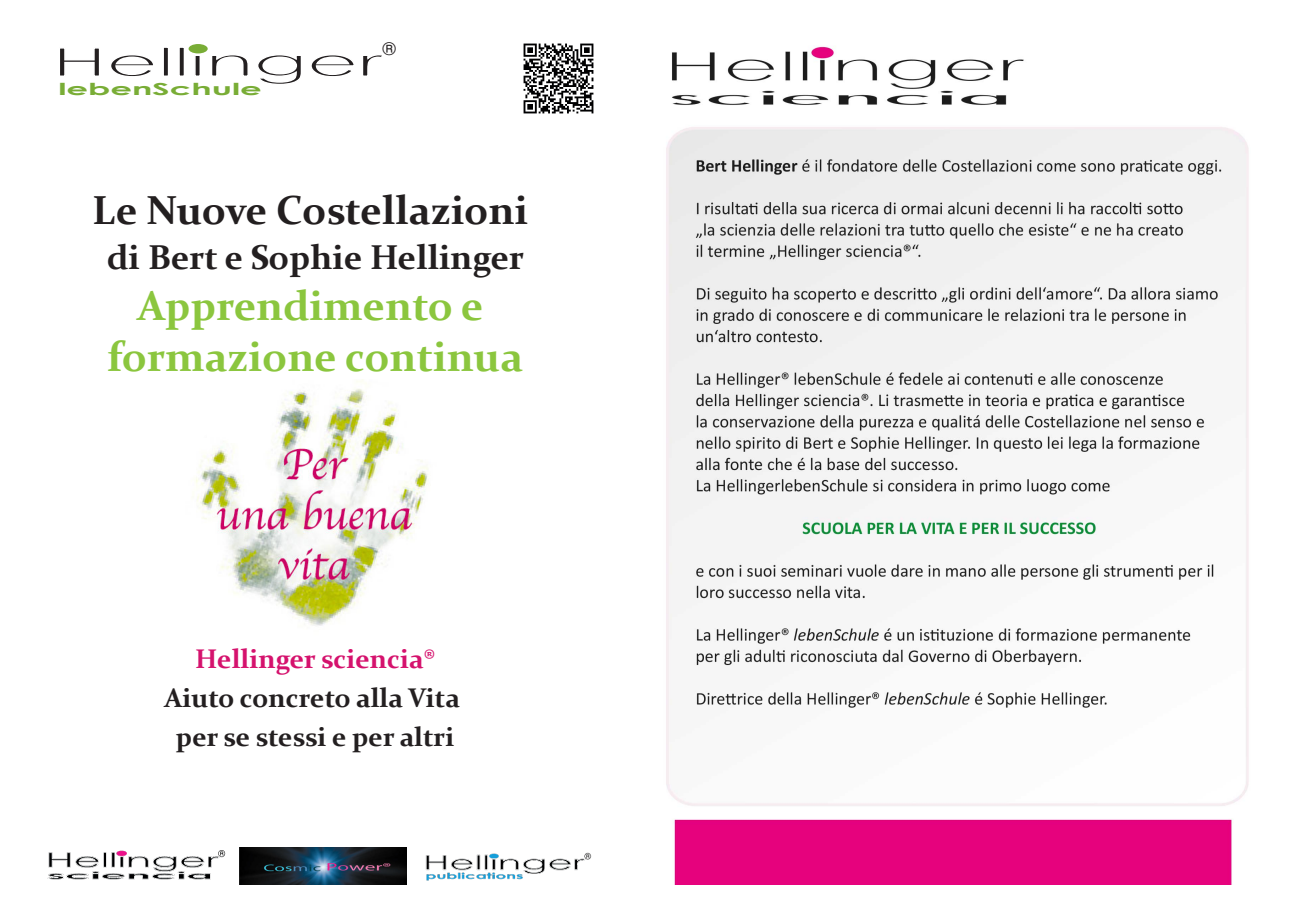
<style>
.page{position:relative;width:1289px;height:919px;background:#fff}
.page>*{position:absolute;margin:0;border:0;box-sizing:border-box;transform-origin:0 0}
.t1{font:700 42px/51px "Constantia";color:#8bc63e;text-align:center}
.t2{font:700 40.5px "Constantia";color:#231f20}
.t3{font:39.6px "Century Gothic";color:#231f20;scale:2 1}
.t4{font:700 34.5px "Constantia";color:#231f20}
.t5{font:700 27px/39px "Constantia";color:#231f20;text-align:center}
.t6{font:700 27px "Constantia";color:#d5126d}
.t7{font:17.1px "Century Gothic";color:#231f20}
.t8{font:700 16.5px "Century Gothic";color:#79ad36;scale:2.04 1}
</style>
<div class="page">
<img style="left:523px;top:43px;width:71px;height:71px">
<div style="left:188px;top:44px;width:20px;height:9px;background:#79ad36;border-radius:50%"></div>
<img style="left:425px;top:852px;width:167px;height:29px">
<img style="left:239px;top:847px;width:167px;height:37px">
<img style="left:47px;top:850px;width:179px;height:30px">
<img style="left:195px;top:379px;width:233px;height:247px">
<img style="left:666px;top:46px;width:583px;height:838px">
<p class="t7" style="left:383px;top:39px;width:14px">®</p>
<h3 class="t3" style="left:52px;top:38px;width:166px">Hellinger</h3>
<p class="t8" style="left:58px;top:79px;width:101px">lebenSchule</p>
<h2 class="t2" style="left:92px;top:182px;width:437px">Le Nuove Costellazioni</h2>
<p class="t4" style="left:107px;top:233px;width:418px">di Bert e Sophie Hellinger</p>
<h1 class="t1" style="left:107px;top:278px;width:417px">Apprendimento e formazione continua</h1>
<p class="t6" style="left:195px;top:640px;width:241px">Hellinger sciencia®</p>
<p class="t5" style="left:164px;top:676px;width:297px">Aiuto concreto alla Vita per se stessi e per altri</p>
</div>
